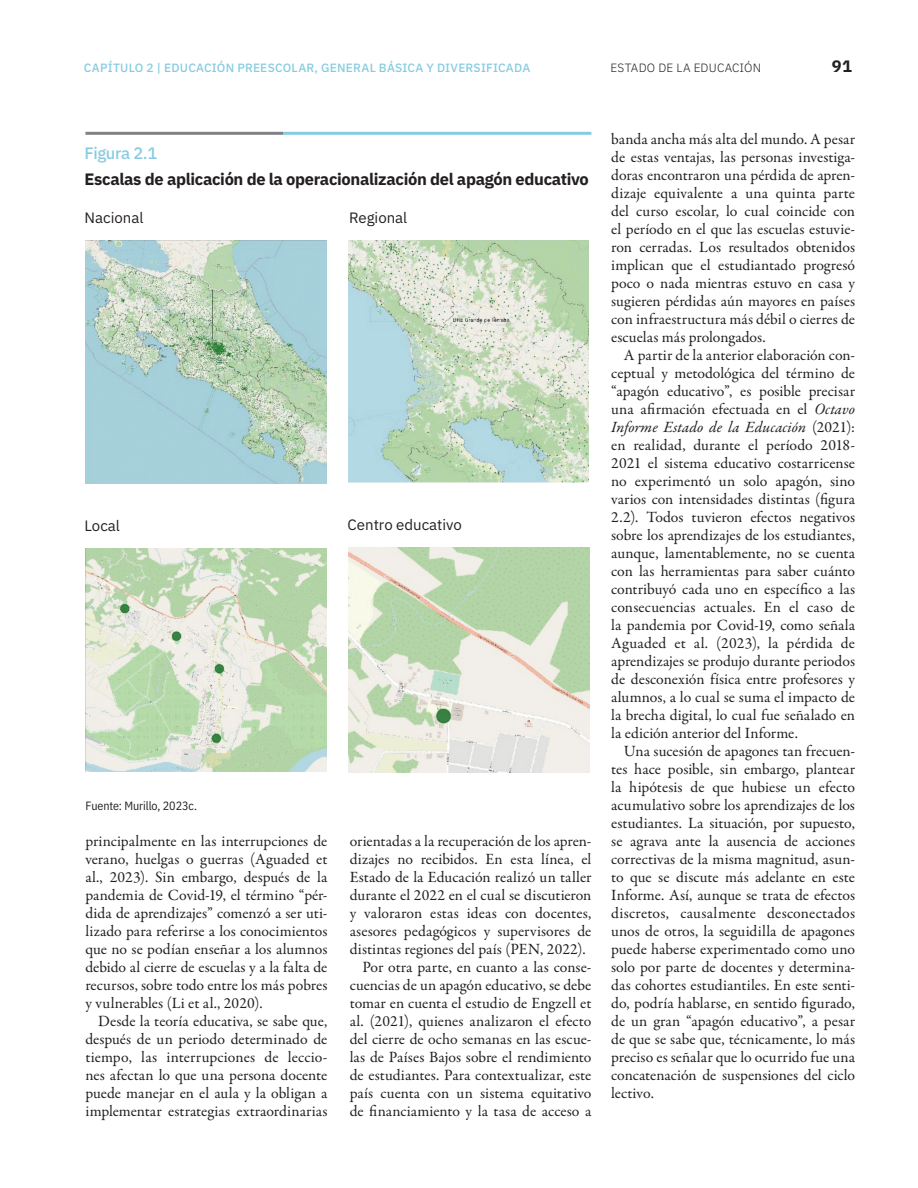
<style>
.page{position:relative;width:918px;height:1188px;background:#fff}
.page>*{position:absolute;margin:0;border:0;box-sizing:border-box;transform-origin:0 0}
.t1{font:700 16.5px "IBM Plex Sans";letter-spacing:-.02em;color:#231f20}
.t2{font:500 16.5px "IBM Plex Sans";letter-spacing:-.02em;color:#87cbe1}
.t3{font:15.75px/18px "Garamond Premr Pro";color:#231f20;text-align:justify}
.t4{font:15px "IBM Plex Sans";color:#231f20}
.t5{font:500 12px "IBM Plex Sans";letter-spacing:.015em;color:#87cbe1}
.t6{font:12px "IBM Plex Sans Cond";letter-spacing:-.005em;color:#231f20}
.t7{font:300 12px "IBM Plex Sans";letter-spacing:.015em;color:#231f20}
.s1{font-style:italic}
</style>
<div class="page">
<hr style="left:85px;top:132px;width:198px;height:3px;background:#808285">
<hr style="left:283px;top:132px;width:308px;height:3px;background:#87cbe1">
<img style="left:85px;top:240px;width:242px;height:243px">
<img style="left:85px;top:548px;width:242px;height:224px">
<img style="left:348px;top:240px;width:241px;height:242px">
<img style="left:348px;top:547px;width:242px;height:225px">
<p class="t5" style="left:84px;top:58px;width:448px">CAPÍTULO 2 | EDUCACIÓN PREESCOLAR, GENERAL BÁSICA Y DIVERSIFICADA</p>
<p class="t7" style="left:610px;top:58px;width:152px">ESTADO DE LA EDUCACIÓN</p>
<p class="t1" style="left:832px;top:53px;width:22px">91</p>
<p class="t2" style="left:84px;top:141px;width:74px">Figura 2.1</p>
<p class="t1" style="left:85px;top:166px;width:506px">Escalas de aplicación de la operacionalización del apagón educativo</p>
<p class="t4" style="left:85px;top:206px;width:60px">Nacional</p>
<p class="t4" style="left:349px;top:206px;width:60px">Regional</p>
<p class="t4" style="left:85px;top:515px;width:37px">Local</p>
<p class="t4" style="left:348px;top:514px;width:116px">Centro educativo</p>
<p class="t6" style="left:85px;top:796px;width:113px">Fuente: Murillo, 2023c.</p>
<p class="t3" style="left:85px;top:832px;width:243px">principalmente en las interrupciones de verano, huelgas o guerras (Aguaded et al., 2023). Sin embargo, después de la pandemia de Covid-19, el término “pér&shy;dida de aprendizajes” comenzó a ser uti&shy;lizado para referirse a los conocimientos que no se podían enseñar a los alumnos debido al cierre de escuelas y a la falta de recursos, sobre todo entre los más pobres y vulnerables (Li et al., 2020).</p>
<p class="t3" style="left:85px;top:1012px;width:244px;text-indent:13px">Desde la teoría educativa, se sabe que, después de un periodo determinado de tiempo, las interrupciones de leccio&shy;nes afectan lo que una persona docente puede manejar en el aula y la obligan a implementar estrategias extraordinarias</p>
<p class="t3" style="left:350px;top:832px;width:243px">orientadas a la recuperación de los apren-</p>
<p class="t3" style="left:350px;top:850px;width:243px">dizajes no recibidos. En esta línea, el</p>
<p class="t3" style="left:350px;top:868px;width:243px">Estado de la Educación realizó un taller</p>
<p class="t3" style="left:350px;top:886px;width:243px">durante el 2022 en el cual se discutieron</p>
<p class="t3" style="left:350px;top:904px;width:243px">y valoraron estas ideas con docentes,</p>
<p class="t3" style="left:350px;top:922px;width:243px">asesores pedagógicos y supervisores de</p>
<p class="t3" style="left:350px;top:940px;width:237px">distintas regiones del país (PEN, 2022).</p>
<p class="t3" style="left:362px;top:958px;width:230px">Por otra parte, en cuanto a las conse-</p>
<p class="t3" style="left:350px;top:976px;width:243px">cuencias de un apagón educativo, se debe</p>
<p class="t3" style="left:350px;top:994px;width:243px">tomar en cuenta el estudio de Engzell et</p>
<p class="t3" style="left:350px;top:1012px;width:243px">al. (2021), quienes analizaron el efecto</p>
<p class="t3" style="left:350px;top:1030px;width:243px">del cierre de ocho semanas en las escue-</p>
<p class="t3" style="left:350px;top:1048px;width:243px">las de Países Bajos sobre el rendimiento</p>
<p class="t3" style="left:350px;top:1066px;width:243px">de estudiantes. Para contextualizar, este</p>
<p class="t3" style="left:350px;top:1084px;width:243px">país cuenta con un sistema equitativo</p>
<p class="t3" style="left:350px;top:1102px;width:243px">de financiamiento y la tasa de acceso a</p>
<p class="t3" style="left:611px;top:130px;width:245px">banda ancha más alta del mundo. A pesar de estas ventajas, las personas investiga&shy;doras encontraron una pérdida de apren&shy;dizaje equivalente a una quinta parte del curso escolar, lo cual coincide con el período en el que las escuelas estuvie&shy;ron cerradas. Los resultados obtenidos implican que el estudiantado progresó poco o nada mientras estuvo en casa y sugieren pérdidas aún mayores en países con infraestructura más débil o cierres de escuelas más prolongados.</p>
<p class="t3" style="left:611px;top:346px;width:245px;text-indent:13px">A partir de la anterior elaboración con&shy;ceptual y metodológica del término de “apagón educativo”, es posible precisar una afirmación efectuada en el <span class="s1">Octavo Informe Estado de la Educación</span> (2021): en realidad, durante el período 2018- 2021 el sistema educativo costarricense no experimentó un solo apagón, sino varios con intensidades distintas (figura 2.2). Todos tuvieron efectos negativos sobre los aprendizajes de los estudiantes, aunque, lamentablemente, no se cuenta con las herramientas para saber cuánto contribuyó cada uno en específico a las consecuencias actuales. En el caso de la pandemia por Covid-19, como señala Aguaded et al. (2023), la pérdida de aprendizajes se produjo durante periodos de desconexión física entre profesores y alumnos, a lo cual se suma el impacto de la brecha digital, lo cual fue señalado en la edición anterior del Informe.</p>
<p class="t3" style="left:611px;top:743px;width:245px;text-indent:13px">Una sucesión de apagones tan frecuen&shy;tes hace posible, sin embargo, plantear la hipótesis de que hubiese un efecto acumulativo sobre los aprendizajes de los estudiantes. La situación, por supuesto, se agrava ante la ausencia de acciones correctivas de la misma magnitud, asun&shy;to que se discute más adelante en este Informe. Así, aunque se trata de efectos discretos, causalmente desconectados unos de otros, la seguidilla de apagones puede haberse experimentado como uno solo por parte de docentes y determina&shy;das cohortes estudiantiles. En este senti&shy;do, podría hablarse, en sentido figurado, de un gran “apagón educativo”, a pesar de que se sabe que, técnicamente, lo más preciso es señalar que lo ocurrido fue una concatenación de suspensiones del ciclo lectivo.</p>
</div>
